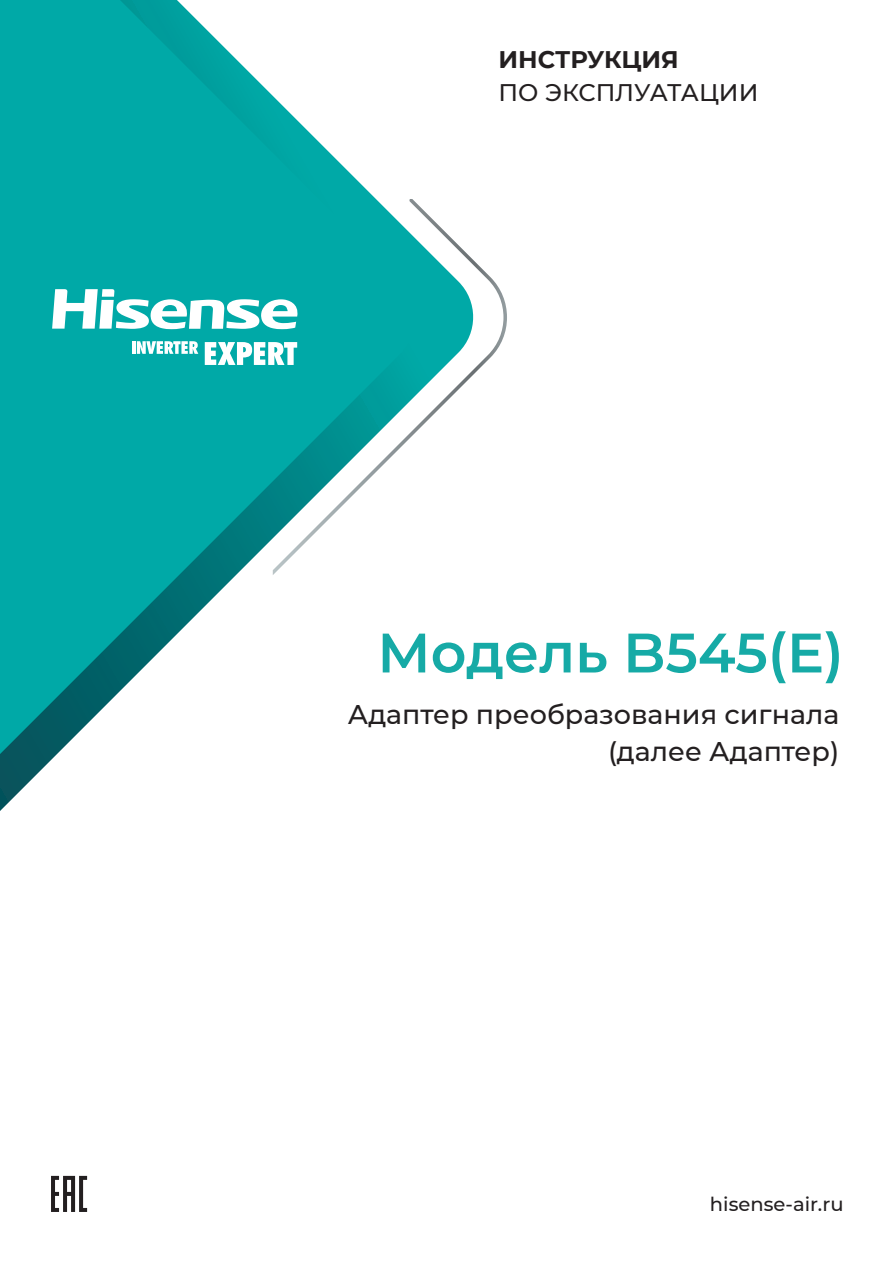
<style>
.page{position:relative;width:893px;height:1263px;background:#fff}
.page>*{position:absolute;margin:0;border:0;box-sizing:border-box;transform-origin:0 0}
.t1{font:600 55.5px "Montserrat";color:#16aaa6}
.t2{font:500 27px "Montserrat";color:#231f20}
.t3{font:500 24px "Montserrat";color:#231f20}
.t4{font:700 24px "Montserrat";color:#231f20}
.t5{font:500 19.5px "Montserrat";color:#231f20}
</style>
<div class="page">
<svg style="left:0;top:0;width:376px;height:811px;fill:#00a9a7"></svg>
<svg style="left:273px;top:199px;width:234px;height:376px"></svg>
<svg style="left:205px;top:342px;width:92px;height:23px"></svg>
<svg style="left:132px;top:341px;width:66px;height:13px"></svg>
<svg style="left:52px;top:289px;width:248px;height:40px"></svg>
<svg style="left:51px;top:1176px;width:36px;height:36px"></svg>
<p class="t4" style="left:499px;top:42px;width:182px">ИНСТРУКЦИЯ</p>
<p class="t3" style="left:499px;top:76px;width:261px">ПО ЭКСПЛУАТАЦИИ</p>
<p class="t1" style="left:377px;top:613px;width:468px">Модель B545(E)</p>
<p class="t2" style="left:348px;top:696px;width:493px">Адаптер преобразования сигнала</p>
<p class="t2" style="left:608px;top:732px;width:233px">(далее Адаптер)</p>
<p class="t5" style="left:710px;top:1191px;width:135px">hisense-air.ru</p>
</div>
